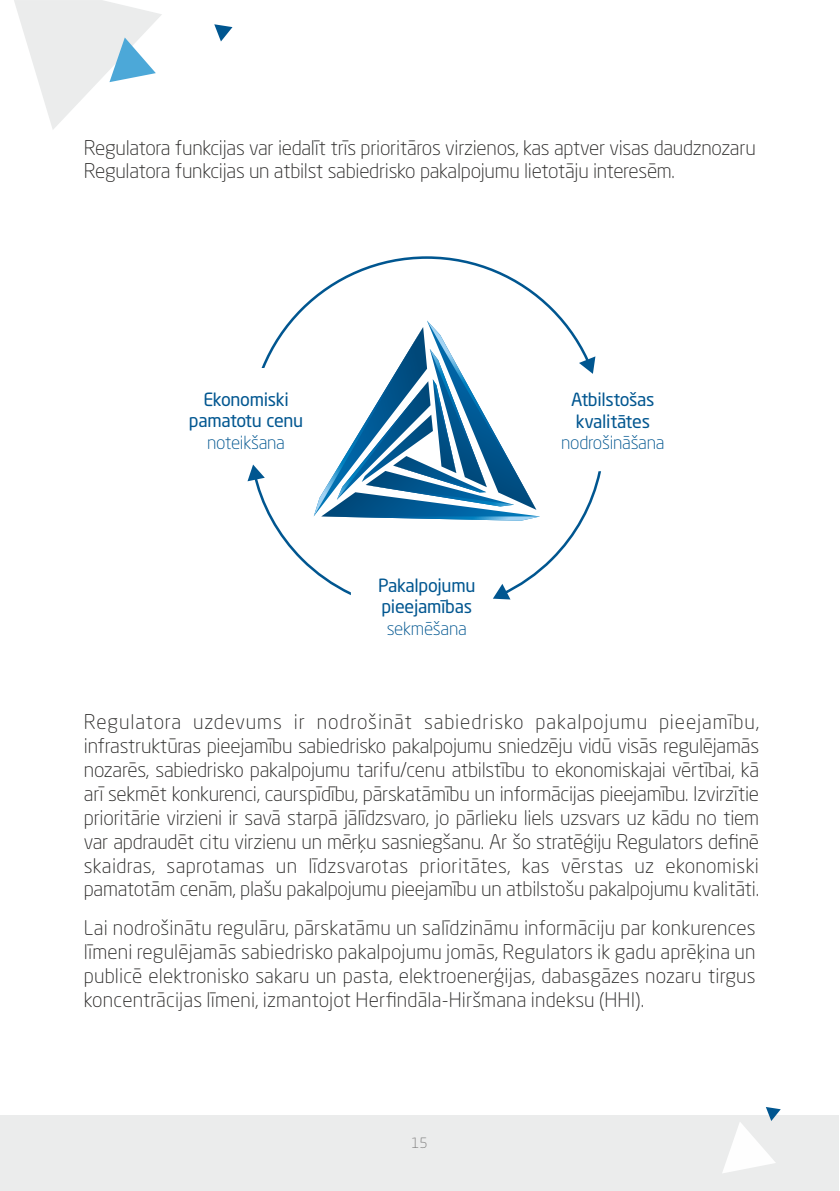
<style>
.page{position:relative;width:840px;height:1191px;background:#fff}
.page>*{position:absolute;margin:0;border:0;box-sizing:border-box;transform-origin:0 0}
.t1{font:300 20px/24px "Neo Sans Pro";letter-spacing:-.015em;color:#2b2a29;text-align:justify}
.t2{font:18px/21.4px "Neo Sans Pro";letter-spacing:-.015em;color:#005690}
.t3{font:300 18px "Neo Sans Pro";letter-spacing:-.015em;color:#005690}
.t4{font:300 14px "Neo Sans Pro";color:#797979}
</style>
<div class="page">
<div style="left:0;top:1115px;width:838px;height:76px;background:#ebecec"></div>
<svg style="left:14px;top:0;width:148px;height:129px"></svg>
<svg style="left:214px;top:24px;width:18px;height:17px"></svg>
<svg style="left:722px;top:1107px;width:58px;height:66px"></svg>
<svg style="left:255px;top:256px;width:345px;height:339px"></svg>
<svg style="left:578px;top:356px;width:17px;height:18px"></svg>
<svg style="left:492px;top:584px;width:18px;height:15px"></svg>
<svg style="left:247px;top:464px;width:18px;height:17px"></svg>
<p class="t1" style="left:84px;top:137px;width:673px">Regulatora funkcijas var iedalīt trīs prioritāros virzienos, kas aptver visas daudznozaru<br>Regulatora funkcijas un atbilst sabiedrisko pakalpojumu lietotāju interesēm.</p>
<p class="t2" style="left:189px;top:390px;width:116px;text-align:center">Ekonomiski pamatotu cenu</p>
<p class="t3" style="left:207px;top:435px;width:79px">noteikšana</p>
<p class="t2" style="left:378px;top:576px;width:99px">Pakalpojumu pieejamības</p>
<p class="t3" style="left:386px;top:621px;width:82px">sekmēšana</p>
<p class="t2" style="left:570px;top:390px;width:85px">Atbilstošas kvalitātes</p>
<p class="t3" style="left:561px;top:435px;width:105px">nodrošināšana</p>
<p class="t1" style="left:84px;top:711px;width:676px">Regulatora uzdevums ir nodrošināt sabiedrisko pakalpojumu pieejamību, infrastruktūras pieejamību sabiedrisko pakalpojumu sniedzēju vidū visās regulējamās nozarēs, sabiedrisko pakalpojumu tarifu/cenu atbilstību to ekonomiskajai vērtībai, kā arī sekmēt konkurenci, caurspīdību, pārskatāmību un informācijas pieejamību. Izvirzītie prioritārie virzieni ir savā starpā jālīdzsvaro, jo pārlieku liels uzsvars uz kādu no tiem var apdraudēt citu virzienu un mērķu sasniegšanu. Ar šo stratēģiju Regulators definē skaidras, saprotamas un līdzsvarotas prioritātes, kas vērstas uz ekonomiski pamatotām cenām, plašu pakalpojumu pieejamību un atbilstošu pakalpojumu kvalitāti.</p>
<p class="t1" style="left:84px;top:918px;width:673px">Lai nodrošinātu regulāru, pārskatāmu un salīdzināmu informāciju par konkurences līmeni regulējamās sabiedrisko pakalpojumu jomās, Regulators ik gadu aprēķina un publicē elektronisko sakaru un pasta, elektroenerģijas, dabasgāzes nozaru tirgus koncentrācijas līmeni, izmantojot Herfindāla-Hiršmana indeksu (HHI).</p>
<p class="t4" style="left:411px;top:1137px;width:18px">15</p>
</div>
